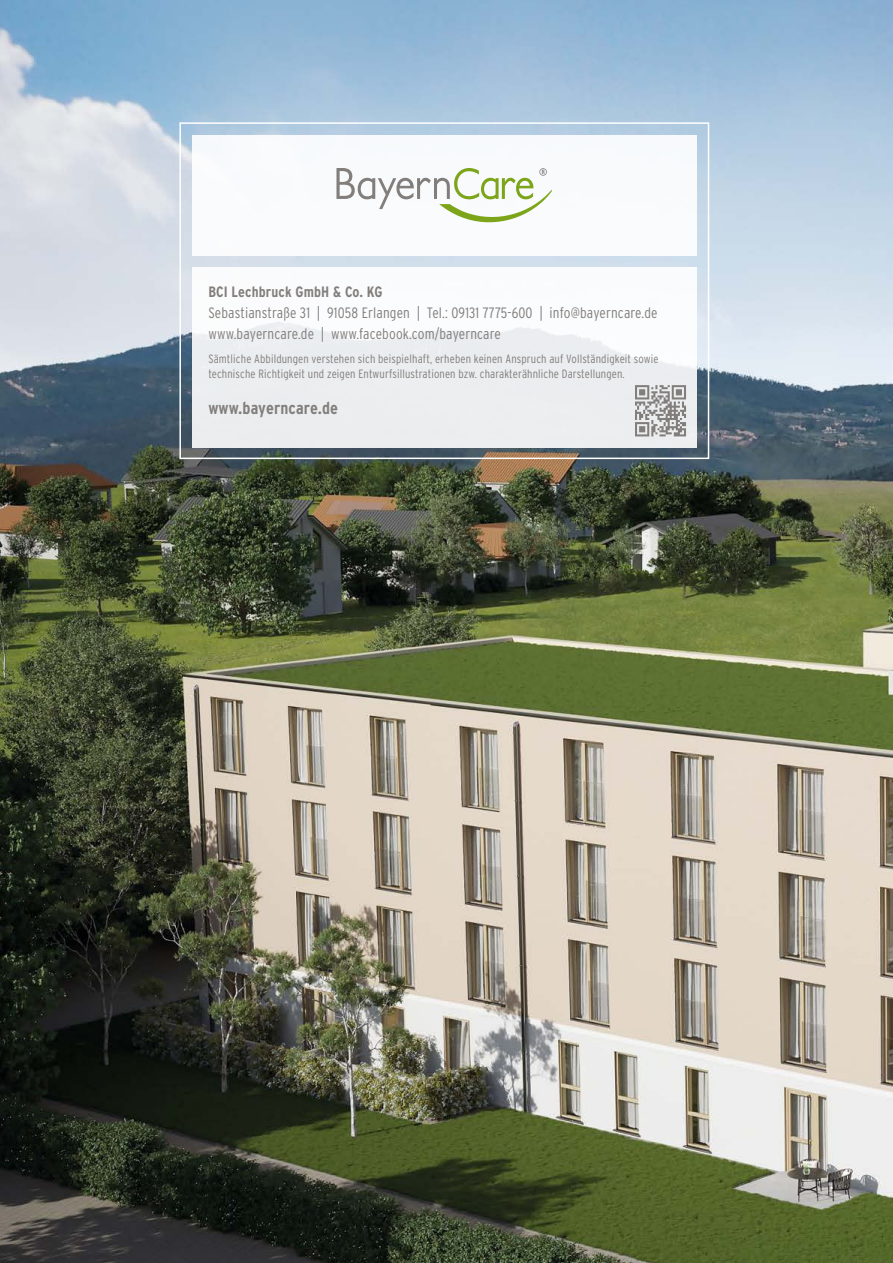
<style>
.page{position:relative;width:893px;height:1263px;background:#fff}
.page>*{position:absolute;margin:0;border:0;box-sizing:border-box;transform-origin:0 0}
.t1{font:700 condensed 17.25px "Interstate";letter-spacing:.01em;color:#827e7c}
.t2{font:300 15px/21px "Interstate Condensed";letter-spacing:.01em;color:#827e7c}
.t3{font:700 condensed 15px "Interstate";letter-spacing:.01em;color:#827e7c}
.t4{font:300 12px/15px "Interstate Condensed";letter-spacing:.01em;color:#827e7c}
</style>
<div class="page">
<img style="left:0;top:0;width:893px;height:1263px">
<div style="left:192px;top:267px;width:504px;height:180px;background:linear-gradient(to right,#f0f1f3,#f4f5f7)"></div>
<div style="left:179px;top:122px;width:530px;height:337px;border:2px solid #fff"></div>
<div style="left:192px;top:135px;width:504px;height:120px;background:#fff"></div>
<svg style="left:336px;top:168px;width:216px;height:54px"></svg>
<svg style="left:635px;top:385px;width:51px;height:51px;background:#b3b2b2"></svg>
<p class="t3" style="left:208px;top:283px;width:176px">BCI Lechbruck GmbH &amp; Co. KG</p>
<p class="t2" style="left:208px;top:302px;width:451px">Sebastianstraße 31 | 91058 Erlangen | Tel.: 09131 7775-600 | info@bayerncare.de www.bayerncare.de | www.facebook.com/bayerncare</p>
<p class="t4" style="left:208px;top:351px;width:452px">Sämtliche Abbildungen verstehen sich beispielhaft, erheben keinen Anspruch auf Vollständigkeit sowie technische Richtigkeit und zeigen Entwurfsillustrationen bzw. charakterähnliche Darstellungen.</p>
<h1 class="t1" style="left:208px;top:399px;width:131px">www.bayerncare.de</h1>
<p class="t4" style="left:444px;top:1218px;width:6px">2</p>
</div>
